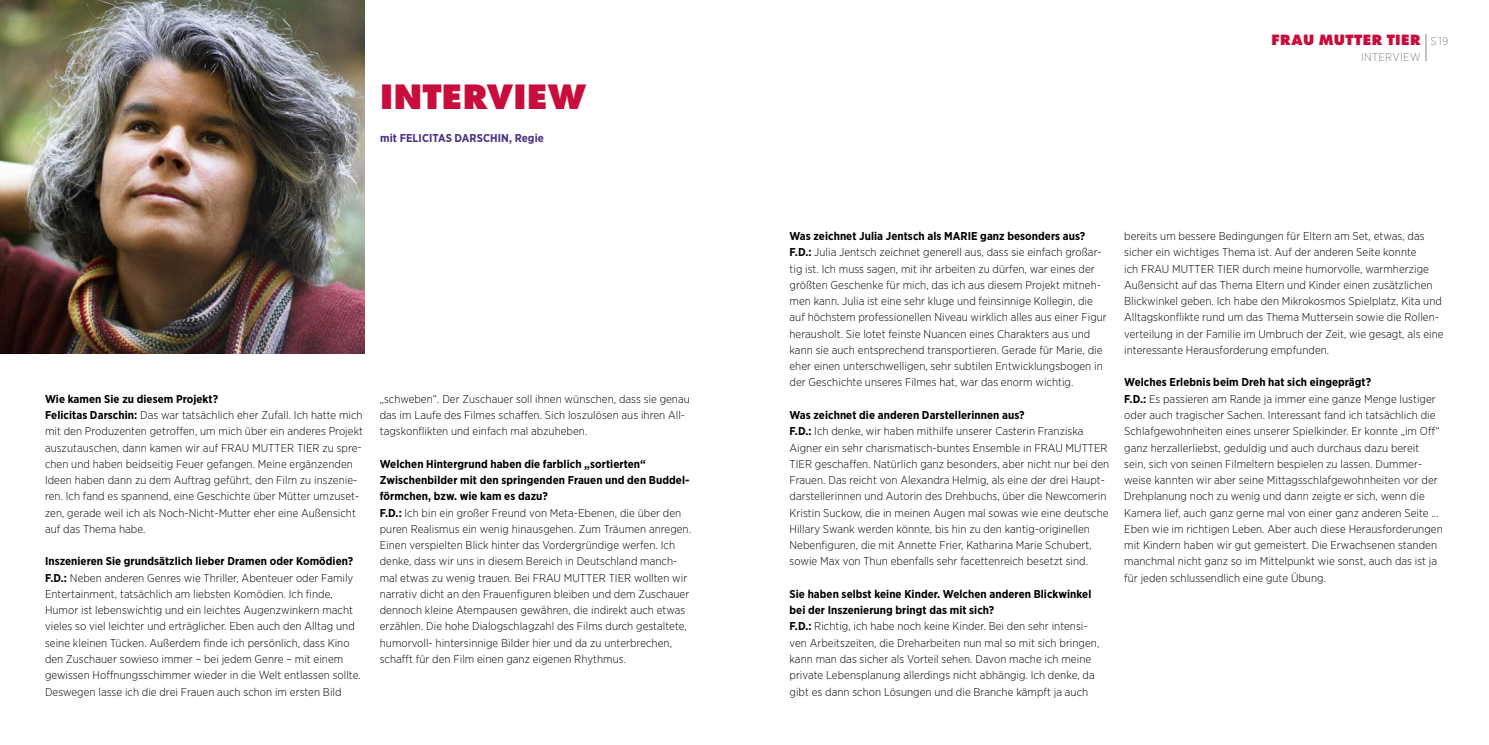
<style>
.page{position:relative;width:1489px;height:745px;background:#fff}
.page>*{position:absolute;margin:0;border:0;box-sizing:border-box;transform-origin:0 0}
.t1{font:800 32.5px "Futura";letter-spacing:.01em;color:#c80d3c}
.t2{font:800 13.75px "Futura";letter-spacing:.025em;color:#c80d3c}
.t3{font:300 11.38px/16.2px "Gotham Narrow";letter-spacing:.005em;color:#000}
.t4{font:700 11.38px "Gotham Narrow";letter-spacing:.005em;color:#4c2f82}
.t5{font:300 11.25px "Gotham Narrow";letter-spacing:.03em;color:#868786}
.s1{font-weight:700}
.s2{font-family:"Gotham Narrow";font-weight:300;font-size:11.25px;color:#868786}
</style>
<div class="page">
<img style="left:0;top:0;width:364px;height:353px">
<svg style="left:1425px;top:34px;width:1px;height:27px"></svg>
<h1 class="t1" style="left:380px;top:77px;width:208px">INTERVIEW</h1>
<p class="t4" style="left:380px;top:130px;width:165px">mit FELICITAS DARSCHIN, Regie</p>
<p class="t3" style="left:45px;top:390px;width:319px"><span class="s1">Wie kamen Sie zu diesem Projekt?<br>Felicitas Darschin:</span> Das war tatsächlich eher Zufall. Ich hatte mich mit den Produzenten getroffen, um mich über ein anderes Projekt auszutauschen, dann kamen wir auf FRAU MUTTER TIER zu spre&shy;chen und haben beidseitig Feuer gefangen. Meine ergänzenden Ideen haben dann zu dem Auftrag geführt, den Film zu inszenie&shy;ren. Ich fand es spannend, eine Geschichte über Mütter umzuset&shy;zen, gerade weil ich als Noch-Nicht-Mutter eher eine Außensicht auf das Thema habe.</p>
<p class="t3" style="left:45px;top:552px;width:317px"><span class="s1">Inszenieren Sie grundsätzlich lieber Dramen oder Komödien?<br>F.D.:</span> Neben anderen Genres wie Thriller, Abenteuer oder Family Entertainment, tatsächlich am liebsten Komödien. Ich finde, Humor ist lebenswichtig und ein leichtes Augenzwinkern macht vieles so viel leichter und erträglicher. Eben auch den Alltag und seine kleinen Tücken. Außerdem finde ich persönlich, dass Kino den Zuschauer sowieso immer – bei jedem Genre – mit einem gewissen Hoffnungsschimmer wieder in die Welt entlassen sollte.<br>Deswegen lasse ich die drei Frauen auch schon im ersten Bild</p>
<p class="t3" style="left:380px;top:390px;width:311px">„schweben“. Der Zuschauer soll ihnen wünschen, dass sie genau das im Laufe des Filmes schaffen. Sich loszulösen aus ihren All&shy;tagskonflikten und einfach mal abzuheben.</p>
<p class="t3" style="left:380px;top:455px;width:313px"><span class="s1">Welchen Hintergrund haben die farblich „sortierten“ Zwischenbilder mit den springenden Frauen und den Buddel&shy;förmchen, bzw. wie kam es dazu?<br>F.D.:</span> Ich bin ein großer Freund von Meta-Ebenen, die über den puren Realismus ein wenig hinausgehen. Zum Träumen anregen.<br>Einen verspielten Blick hinter das Vordergründige werfen. Ich denke, dass wir uns in diesem Bereich in Deutschland manch&shy;mal etwas zu wenig trauen. Bei FRAU MUTTER TIER wollten wir narrativ dicht an den Frauenfiguren bleiben und dem Zuschauer dennoch kleine Atempausen gewähren, die indirekt auch etwas erzählen. Die hohe Dialogschlagzahl des Films durch gestaltete, humorvoll- hintersinnige Bilder hier und da zu unterbrechen, schafft für den Film einen ganz eigenen Rhythmus.</p>
<p class="t2" style="left:1271px;top:31px;width:178px">FRAU MUTTER TIER <span class="s2">S 19</span></p>
<p class="t5" style="left:1360px;top:50px;width:61px">INTERVIEW</p>
<p class="t3" style="left:789px;top:227px;width:319px"><span class="s1">Was zeichnet Julia Jentsch als MARIE ganz besonders aus?<br>F.D.:</span> Julia Jentsch zeichnet generell aus, dass sie einfach großar&shy;tig ist. Ich muss sagen, mit ihr arbeiten zu dürfen, war eines der größten Geschenke für mich, das ich aus diesem Projekt mitneh&shy;men kann. Julia ist eine sehr kluge und feinsinnige Kollegin, die auf höchstem professionellen Niveau wirklich alles aus einer Figur herausholt. Sie lotet feinste Nuancen eines Charakters aus und kann sie auch entsprechend transportieren. Gerade für Marie, die eher einen unterschwelligen, sehr subtilen Entwicklungsbogen in der Geschichte unseres Filmes hat, war das enorm wichtig.</p>
<p class="t3" style="left:789px;top:406px;width:321px"><span class="s1">Was zeichnet die anderen Darstellerinnen aus?<br>F.D.:</span> Ich denke, wir haben mithilfe unserer Casterin Franziska Aigner ein sehr charismatisch-buntes Ensemble in FRAU MUTTER TIER geschaffen. Natürlich ganz besonders, aber nicht nur bei den Frauen. Das reicht von Alexandra Helmig, als eine der drei Haupt&shy;darstellerinnen und Autorin des Drehbuchs, über die Newcomerin Kristin Suckow, die in meinen Augen mal sowas wie eine deutsche Hillary Swank werden könnte, bis hin zu den kantig-originellen Nebenfiguren, die mit Annette Frier, Katharina Marie Schubert, sowie Max von Thun ebenfalls sehr facettenreich besetzt sind.</p>
<p class="t3" style="left:789px;top:585px;width:311px"><span class="s1">Sie haben selbst keine Kinder. Welchen anderen Blickwinkel bei der Inszenierung bringt das mit sich?<br>F.D.:</span> Richtig, ich habe noch keine Kinder. Bei den sehr intensi&shy;ven Arbeitszeiten, die Dreharbeiten nun mal so mit sich bringen, kann man das sicher als Vorteil sehen. Davon mache ich meine private Lebensplanung allerdings nicht abhängig. Ich denke, da gibt es dann schon Lösungen und die Branche kämpft ja auch</p>
<p class="t3" style="left:1124px;top:227px;width:321px">bereits um bessere Bedingungen für Eltern am Set, etwas, das sicher ein wichtiges Thema ist. Auf der anderen Seite konnte<br>ich FRAU MUTTER TIER durch meine humorvolle, warmherzige Außensicht auf das Thema Eltern und Kinder einen zusätzlichen Blickwinkel geben. Ich habe den Mikrokosmos Spielplatz, Kita und Alltagskonflikte rund um das Thema Muttersein sowie die Rollen&shy;verteilung in der Familie im Umbruch der Zeit, wie gesagt, als eine interessante Herausforderung empfunden.</p>
<p class="t3" style="left:1124px;top:374px;width:320px"><span class="s1">Welches Erlebnis beim Dreh hat sich eingeprägt?<br>F.D.:</span> Es passieren am Rande ja immer eine ganze Menge lustiger oder auch tragischer Sachen. Interessant fand ich tatsächlich die Schlafgewohnheiten eines unserer Spielkinder. Er konnte „im Off“ ganz herzallerliebst, geduldig und auch durchaus dazu bereit sein, sich von seinen Filmeltern bespielen zu lassen. Dummer&shy;weise kannten wir aber seine Mittagsschlafgewohnheiten vor der Drehplanung noch zu wenig und dann zeigte er sich, wenn die Kamera lief, auch ganz gerne mal von einer ganz anderen Seite ...<br>Eben wie im richtigen Leben. Aber auch diese Herausforderungen mit Kindern haben wir gut gemeistert. Die Erwachsenen standen manchmal nicht ganz so im Mittelpunkt wie sonst, auch das ist ja für jeden schlussendlich eine gute Übung.</p>
</div>
